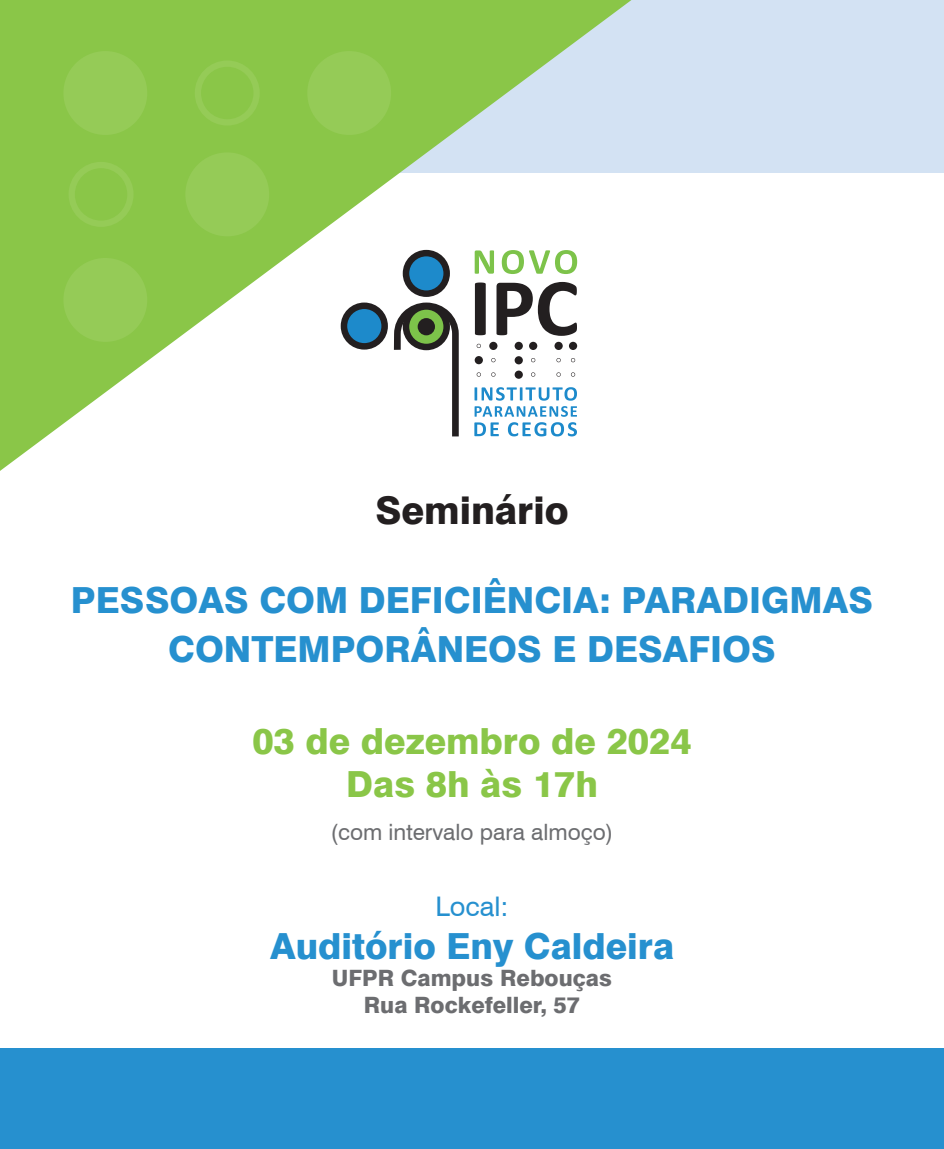
<style>
.page{position:relative;width:944px;height:1149px;background:#fff}
.page>*{position:absolute;margin:0;border:0;box-sizing:border-box;transform-origin:0 0}
.t1{font:800 38.25px "Swiss 721 BT";color:#231f20}
.t2{font:800 36px/48.6px "Swiss 721 BT";color:#2690cf;text-align:center}
.t3{font:800 36px "Swiss 721 BT";color:#8ac648}
.t4{font:27px "Swiss 721 BT";color:#2690cf}
.t5{font:800 22.5px "Swiss 721 BT";color:#6c6d70}
.t6{font:22.5px "Swiss 721 BT";color:#6c6d70}
</style>
<div class="page">
<div style="left:0;top:0;width:944px;height:172px;background:#d3e2f3"></div>
<svg style="left:0;top:0;width:631px;height:471px"></svg>
<div style="left:185px;top:152px;width:84px;height:84px;background:#95cb57;border-radius:50%"></div>
<div style="left:63px;top:51px;width:84px;height:84px;background:#95cb57;border-radius:50%"></div>
<div style="left:307px;top:51px;width:84px;height:84px;background:#95cb57;border-radius:50%"></div>
<div style="left:63px;top:258px;width:84px;height:84px;background:#95cb57;border-radius:50%"></div>
<div style="left:195px;top:60px;width:65px;height:65px;border:6px solid #95cb57;border-radius:50%"></div>
<div style="left:69px;top:162px;width:65px;height:65px;border:6px solid #95cb57;border-radius:50%"></div>
<div style="left:0;top:1048px;width:944px;height:100px;background:#2690cf"></div>
<svg style="left:406px;top:253px;width:41px;height:40px"></svg>
<div style="left:403px;top:250px;width:47px;height:47px;border:6px solid #231f20;border-radius:50%"></div>
<svg style="left:344px;top:306px;width:41px;height:40px"></svg>
<div style="left:341px;top:302px;width:47px;height:47px;border:6px solid #231f20;border-radius:50%"></div>
<svg style="left:394px;top:302px;width:65px;height:134px"></svg>
<div style="left:418px;top:318px;width:17px;height:17px;background:#231f20;border-radius:50%"></div>
<svg style="left:477px;top:343px;width:4px;height:5px"></svg>
<svg style="left:477px;top:372px;width:4px;height:4px"></svg>
<svg style="left:491px;top:372px;width:4px;height:4px"></svg>
<svg style="left:491px;top:358px;width:4px;height:4px"></svg>
<div style="left:475px;top:356px;width:8px;height:8px;background:#231f20;border-radius:50%"></div>
<div style="left:489px;top:342px;width:8px;height:8px;background:#231f20;border-radius:50%"></div>
<svg style="left:571px;top:372px;width:4px;height:4px"></svg>
<svg style="left:556px;top:372px;width:5px;height:4px"></svg>
<svg style="left:571px;top:358px;width:4px;height:4px"></svg>
<svg style="left:556px;top:358px;width:5px;height:4px"></svg>
<div style="left:554px;top:342px;width:9px;height:8px;background:#231f20;border-radius:50%"></div>
<div style="left:569px;top:342px;width:8px;height:8px;background:#231f20;border-radius:50%"></div>
<svg style="left:531px;top:372px;width:4px;height:4px"></svg>
<svg style="left:531px;top:358px;width:4px;height:4px"></svg>
<div style="left:515px;top:342px;width:8px;height:8px;background:#231f20;border-radius:50%"></div>
<div style="left:529px;top:342px;width:8px;height:8px;background:#231f20;border-radius:50%"></div>
<div style="left:515px;top:356px;width:8px;height:8px;background:#231f20;border-radius:50%"></div>
<div style="left:515px;top:370px;width:8px;height:8px;background:#231f20;border-radius:50%"></div>
<svg style="left:475px;top:282px;width:102px;height:54px"></svg>
<svg style="left:474px;top:387px;width:103px;height:13px"></svg>
<svg style="left:475px;top:250px;width:102px;height:24px"></svg>
<svg style="left:475px;top:406px;width:102px;height:10px"></svg>
<svg style="left:474px;top:422px;width:103px;height:14px"></svg>
<p class="t1" style="left:375px;top:487px;width:195px">Seminário</p>
<p class="t2" style="left:71px;top:575px;width:804px">PESSOAS COM DEFICIÊNCIA: PARADIGMAS<br>CONTEMPORÂNEOS E DESAFIOS</p>
<p class="t3" style="left:252px;top:718px;width:441px">03 de dezembro de 2024</p>
<p class="t3" style="left:346px;top:761px;width:253px">Das 8h às 17h</p>
<p class="t6" style="left:331px;top:816px;width:284px">(com intervalo para almoço)</p>
<p class="t4" style="left:435px;top:887px;width:75px">Local:</p>
<p class="t2" style="left:270px;top:921px;width:405px">Auditório Eny Caldeira</p>
<p class="t5" style="left:332px;top:963px;width:282px">UFPR Campus Rebouças</p>
<p class="t5" style="left:364px;top:990px;width:218px">Rua Rockefeller, 57</p>
</div>
